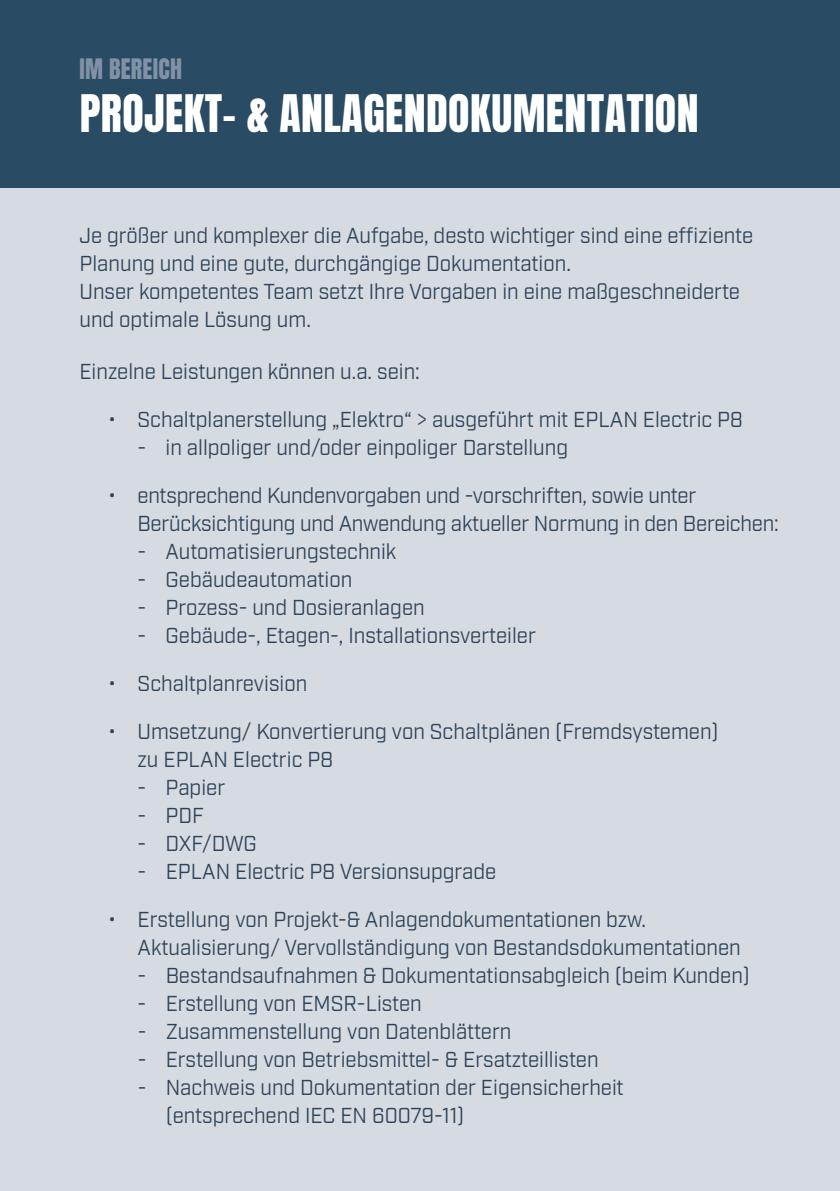
<style>
.page{position:relative;width:840px;height:1191px;background:#fff}
.page>*{position:absolute;margin:0;border:0;box-sizing:border-box;transform-origin:0 0}
.t1{font:44px "Anton";letter-spacing:.01em;color:#fff}
.t2{font:24px "Anton";letter-spacing:.01em;color:#8292a4}
.t3{font:21.6px/28px "Industry";color:#2d4359;scale:.95 1}
</style>
<div class="page">
<div style="left:0;top:181px;width:839px;height:1010px;background:#d6dae1"></div>
<div style="left:0;top:0;width:839px;height:187px;background:#294b64"></div>
<p class="t2" style="left:79px;top:57px;width:104px">IM BEREICH</p>
<h1 class="t1" style="left:80px;top:91px;width:620px">PROJEKT- &amp; ANLAGENDOKUMENTATION</h1>
<p class="t3" style="left:79px;top:222px;width:710px">Je größer und komplexer die Aufgabe, desto wichtiger sind eine effiziente Planung und eine gute, durchgängige Dokumentation.<br>Unser kompetentes Team setzt Ihre Vorgaben in eine maßgeschneiderte und optimale Lösung um.</p>
<p class="t3" style="left:79px;top:358px;width:359px">Einzelne Leistungen können u.a. sein:</p>
<p class="t3" style="left:108px;top:405px;width:669px">• Schaltplanerstellung „Elektro“ &gt; ausgeführt mit EPLAN Electric P8</p>
<p class="t3" style="left:137px;top:433px;width:454px">- in allpoliger und/oder einpoliger Darstellung</p>
<p class="t3" style="left:137px;top:481px;width:676px;text-indent:-30px">• entsprechend Kundenvorgaben und -vorschriften, sowie unter<br>Berücksichtigung und Anwendung aktueller Normung in den Bereichen:</p>
<p class="t3" style="left:137px;top:537px;width:274px">- Automatisierungstechnik</p>
<p class="t3" style="left:137px;top:565px;width:227px">- Gebäudeautomation</p>
<p class="t3" style="left:137px;top:593px;width:303px">- Prozess- und Dosieranlagen</p>
<p class="t3" style="left:137px;top:621px;width:420px">- Gebäude-, Etagen-, Installationsverteiler</p>
<p class="t3" style="left:108px;top:669px;width:211px">• Schaltplanrevision</p>
<p class="t3" style="left:137px;top:717px;width:613px;text-indent:-30px">• Umsetzung/ Konvertierung von Schaltplänen (Fremdsystemen) zu EPLAN Electric P8</p>
<p class="t3" style="left:137px;top:773px;width:94px">- Papier</p>
<p class="t3" style="left:137px;top:801px;width:71px">- PDF</p>
<p class="t3" style="left:137px;top:829px;width:127px">- DXF/DWG</p>
<p class="t3" style="left:137px;top:857px;width:379px">- EPLAN Electric P8 Versionsupgrade</p>
<p class="t3" style="left:137px;top:905px;width:636px;text-indent:-30px">• Erstellung von Projekt-&amp; Anlagendokumentationen bzw.<br>Aktualisierung/ Vervollständigung von Bestandsdokumentationen</p>
<p class="t3" style="left:137px;top:961px;width:645px">- Bestandsaufnahmen &amp; Dokumentationsabgleich (beim Kunden)</p>
<p class="t3" style="left:138px;top:989px;width:300px">- Erstellung von EMSR-Listen</p>
<p class="t3" style="left:138px;top:1017px;width:395px">- Zusammenstellung von Datenblättern</p>
<p class="t3" style="left:138px;top:1045px;width:486px">- Erstellung von Betriebsmittel- &amp; Ersatzteillisten</p>
<p class="t3" style="left:166px;top:1073px;width:483px;text-indent:-28px">- Nachweis und Dokumentation der Eigensicherheit (entsprechend IEC EN 60079-11)</p>
</div>
